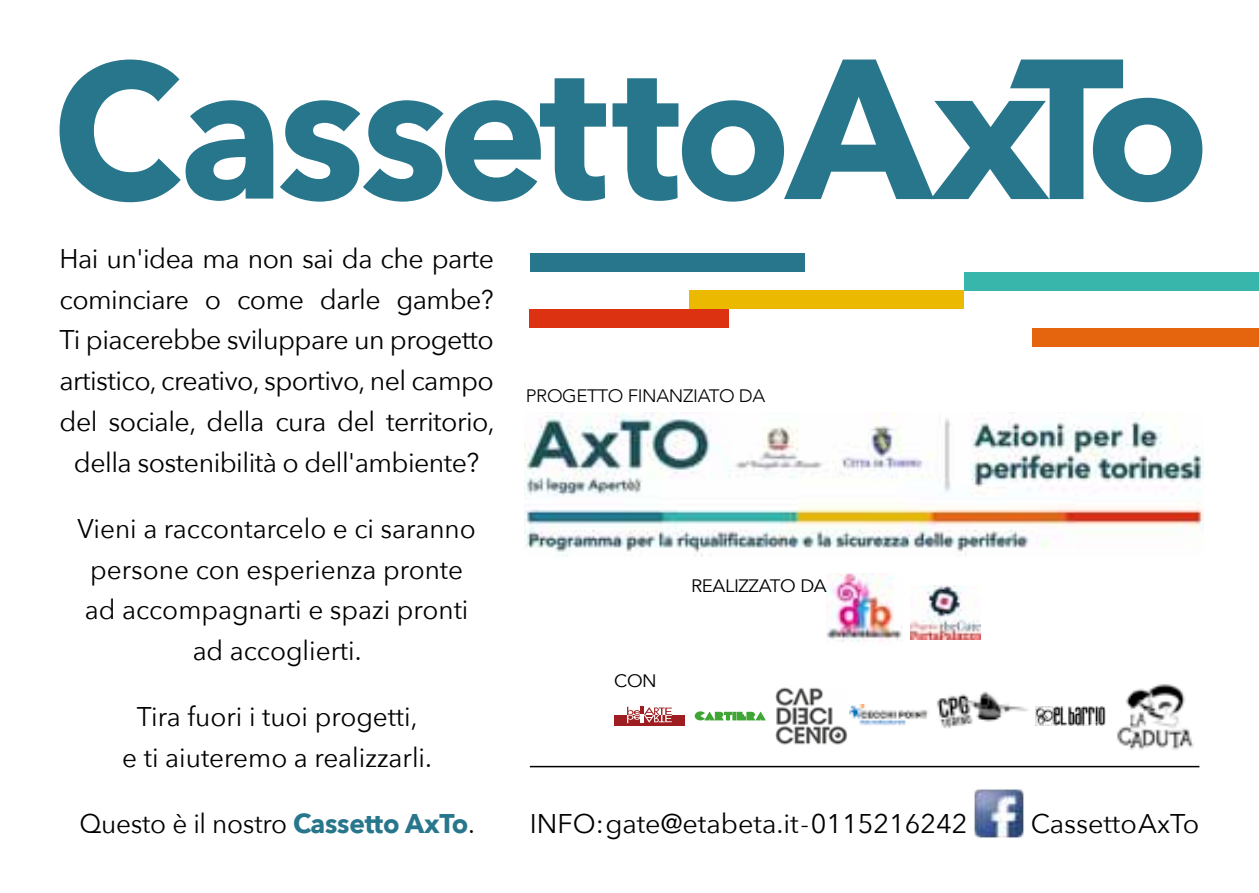
<style>
.page{position:relative;width:1259px;height:893px;background:#fff}
.page>*{position:absolute;margin:0;border:0;box-sizing:border-box;transform-origin:0 0}
.t1{font:27px/40.8px "Avenir Next";letter-spacing:-.02em;color:#000;text-align:center}
.t2{font:27px/40.8px "Avenir Next";color:#000;text-align:center}
.t3{font:300 18px "Avenir";letter-spacing:-.02em;color:#000;scale:1.04 1}
.t4{font:18px "Avenir";letter-spacing:-.02em;color:#000;scale:1.04 1}
.s1{font-weight:700;color:#27768c}
</style>
<div class="page">
<img style="left:974px;top:789px;width:50px;height:49px">
<svg style="left:784px;top:60px;width:418px;height:142px;fill:#27768c"></svg>
<svg style="left:60px;top:60px;width:724px;height:142px"></svg>
<svg style="left:540px;top:78px;width:66px;height:123px"></svg>
<div style="left:530px;top:253px;width:274px;height:19px;background:#27768c"></div>
<div style="left:964px;top:272px;width:295px;height:18px;background:#38b6ab"></div>
<div style="left:689px;top:290px;width:275px;height:19px;background:#ebb900"></div>
<div style="left:1032px;top:328px;width:227px;height:19px;background:#e4650e"></div>
<div style="left:530px;top:309px;width:199px;height:19px;background:#dd3211"></div>
<img style="left:525px;top:413px;width:678px;height:143px">
<img style="left:826px;top:574px;width:76px;height:68px">
<img style="left:910px;top:586px;width:70px;height:54px">
<div style="left:614px;top:715px;width:70px;height:10px;background:#9e1d20"></div>
<svg style="left:627px;top:707px;width:45px;height:16px"></svg>
<img style="left:775px;top:687px;width:72px;height:58px">
<img style="left:1035px;top:707px;width:70px;height:18px">
<img style="left:849px;top:705px;width:79px;height:21px">
<svg style="left:695px;top:711px;width:70px;height:9px"></svg>
<img style="left:1117px;top:684px;width:77px;height:66px">
<img style="left:936px;top:691px;width:92px;height:38px">
<hr style="left:530px;top:766px;width:669px;height:1px;background:#000">
<p class="t1" style="left:60px;top:237px;width:437px">Hai un'idea ma non sai da che parte cominciare o come darle gambe?<br>Ti piacerebbe sviluppare un progetto artistico, creativo, sportivo, nel campo del sociale, della cura del territorio, della sostenibilità o dell'ambiente?</p>
<p class="t2" style="left:78px;top:507px;width:400px">Vieni a raccontarcelo e ci saranno persone con esperienza pronte ad accompagnarti e spazi pronti ad accoglierti.</p>
<p class="t2" style="left:122px;top:695px;width:311px">Tira fuori i tuoi progetti,<br>e ti aiuteremo a realizzarli.</p>
<p class="t3" style="left:526px;top:385px;width:232px">PROGETTO FINANZIATO DA</p>
<p class="t4" style="left:614px;top:670px;width:42px">CON</p>
<p class="t4" style="left:691px;top:575px;width:132px">REALIZZATO DA</p>
<p class="t1" style="left:79px;top:802px;width:397px">Questo è il nostro <span class="s1">Cassetto AxTo</span>.</p>
<p class="t2" style="left:530px;top:802px;width:439px">Info: gate@etabeta.it - 0115216242</p>
<p class="t2" style="left:1030px;top:802px;width:170px">Cassetto AxTo</p>
</div>
